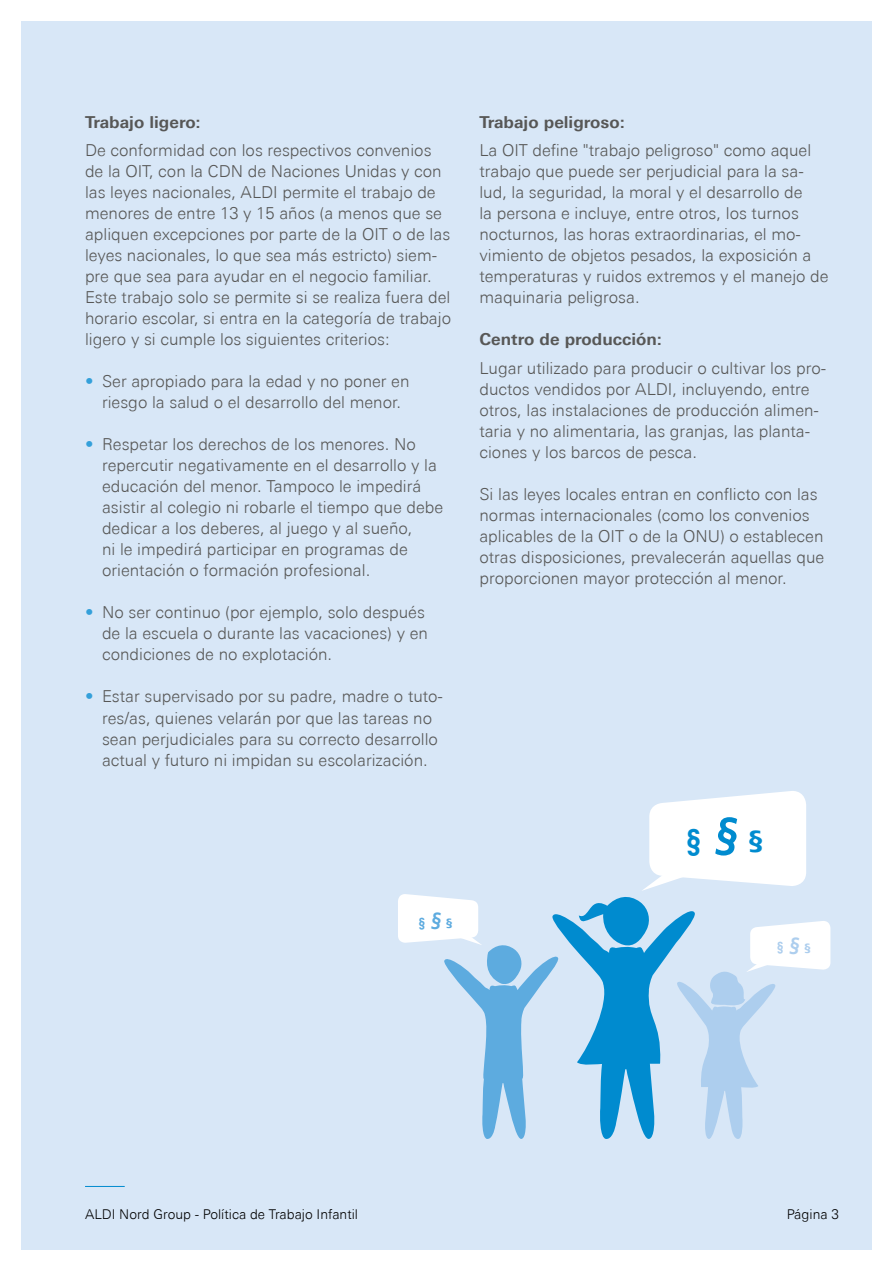
<style>
.page{position:relative;width:893px;height:1263px;background:#fff}
.page>*{position:absolute;margin:0;border:0;box-sizing:border-box;transform-origin:0 0}
.t1{font:700 29.55px "DIN Pro";color:#008bcf}
.t2{font:300 16.5px/21px "Univers Next Pro";color:#575756}
.t3{font:700 16.5px "Univers Next Pro";color:#575756}
.t4{font:300 13.5px "Univers Next Pro";color:#000}
.t5{font:700 13.05px "DIN Pro";color:#adceee}
.t6{font:700 13.05px "DIN Pro";color:#5dabdf}
.s1{color:#34a0da}
.s2{font-family:"Mixa Custom";font-size:23.25px}
.s3{font-family:"Univers Next Pro"}
.s4{font-family:"Mixa Custom";font-size:52.95px}
</style>
<div class="page">
<div style="left:21px;top:21px;width:851px;height:1221px;background:#d8e7f7"></div>
<div style="left:21px;top:1162px;width:851px;height:88px;background:#d8e7f7"></div>
<hr style="left:85px;top:1186px;width:40px;height:1px;background:#008bcf">
<svg style="left:398px;top:791px;width:433px;height:348px"></svg>
<p class="t3" style="left:85px;top:112px;width:117px">Trabajo ligero:</p>
<p class="t2" style="left:85px;top:140px;width:368px">De conformidad con los respectivos convenios de la OIT, con la CDN de Naciones Unidas y con las leyes nacionales, ALDI permite el trabajo de menores de entre 13 y 15 años (a menos que se apliquen excepciones por parte de la OIT o de las leyes nacionales, lo que sea más estricto) siem&shy;pre que sea para ayudar en el negocio familiar.<br>Este trabajo solo se permite si se realiza fuera del horario escolar, si entra en la categoría de trabajo ligero y si cumple los siguientes criterios:</p>
<p class="t2" style="left:85px;top:371px;width:326px;text-align:center"><span class="s1">•</span> Ser apropiado para la edad y no poner en riesgo la salud o el desarrollo del menor.</p>
<p class="t2" style="left:102px;top:434px;width:343px;text-indent:-17px"><span class="s1">•</span> Respetar los derechos de los menores. No repercutir negativamente en el desarrollo y la educación del menor. Tampoco le impedirá asistir al colegio ni robarle el tiempo que debe dedicar a los deberes, al juego y al sueño,<br>ni le impedirá participar en programas de orientación o formación profesional.</p>
<p class="t2" style="left:102px;top:602px;width:327px;text-indent:-17px"><span class="s1">•</span> No ser continuo (por ejemplo, solo después de la escuela o durante las vacaciones) y en condiciones de no explotación.</p>
<p class="t2" style="left:102px;top:686px;width:342px;text-indent:-17px"><span class="s1">•</span> Estar supervisado por su padre, madre o tuto&shy;res/as, quienes velarán por que las tareas no sean perjudiciales para su correcto desarrollo actual y futuro ni impidan su escolarización.</p>
<p class="t6" style="left:418px;top:912px;width:36px">§<span class="s2">§</span><span class="s3">§</span></p>
<p class="t3" style="left:479px;top:112px;width:147px">Trabajo peligroso:</p>
<p class="t2" style="left:479px;top:140px;width:351px">La OIT define "trabajo peligroso" como aquel trabajo que puede ser perjudicial para la sa&shy;lud, la seguridad, la moral y el desarrollo de<br>la persona e incluye, entre otros, los turnos nocturnos, las horas extraordinarias, el mo&shy;vimiento de objetos pesados, la exposición a temperaturas y ruidos extremos y el manejo de maquinaria peligrosa.</p>
<p class="t3" style="left:479px;top:330px;width:184px">Centro de producción:</p>
<p class="t2" style="left:479px;top:358px;width:348px">Lugar utilizado para producir o cultivar los pro&shy;ductos vendidos por ALDI, incluyendo, entre otros, las instalaciones de producción alimen&shy;taria y no alimentaria, las granjas, las planta&shy;ciones y los barcos de pesca.</p>
<p class="t2" style="left:479px;top:484px;width:346px">Si las leyes locales entran en conflicto con las normas internacionales (como los convenios aplicables de la OIT o de la ONU) o establecen otras disposiciones, prevalecerán aquellas que proporcionen mayor protección al menor.</p>
<h1 class="t1" style="left:686px;top:816px;width:81px">§<span class="s4">§</span><span class="s3">§</span></h1>
<p class="t5" style="left:777px;top:936px;width:36px">§<span class="s2">§</span><span class="s3">§</span></p>
<p class="t4" style="left:85px;top:1206px;width:356px">International Buying Policy for Cotton | As of January 2020</p>
<p class="t4" style="left:787px;top:1206px;width:42px">Página</p>
<p class="t4" style="left:85px;top:1206px;width:275px">ALDI Nord Gro p - Polít a de Trabajo Infantil</p>
<p class="t4" style="left:797px;top:1206px;width:43px">Seite 3</p>
</div>
